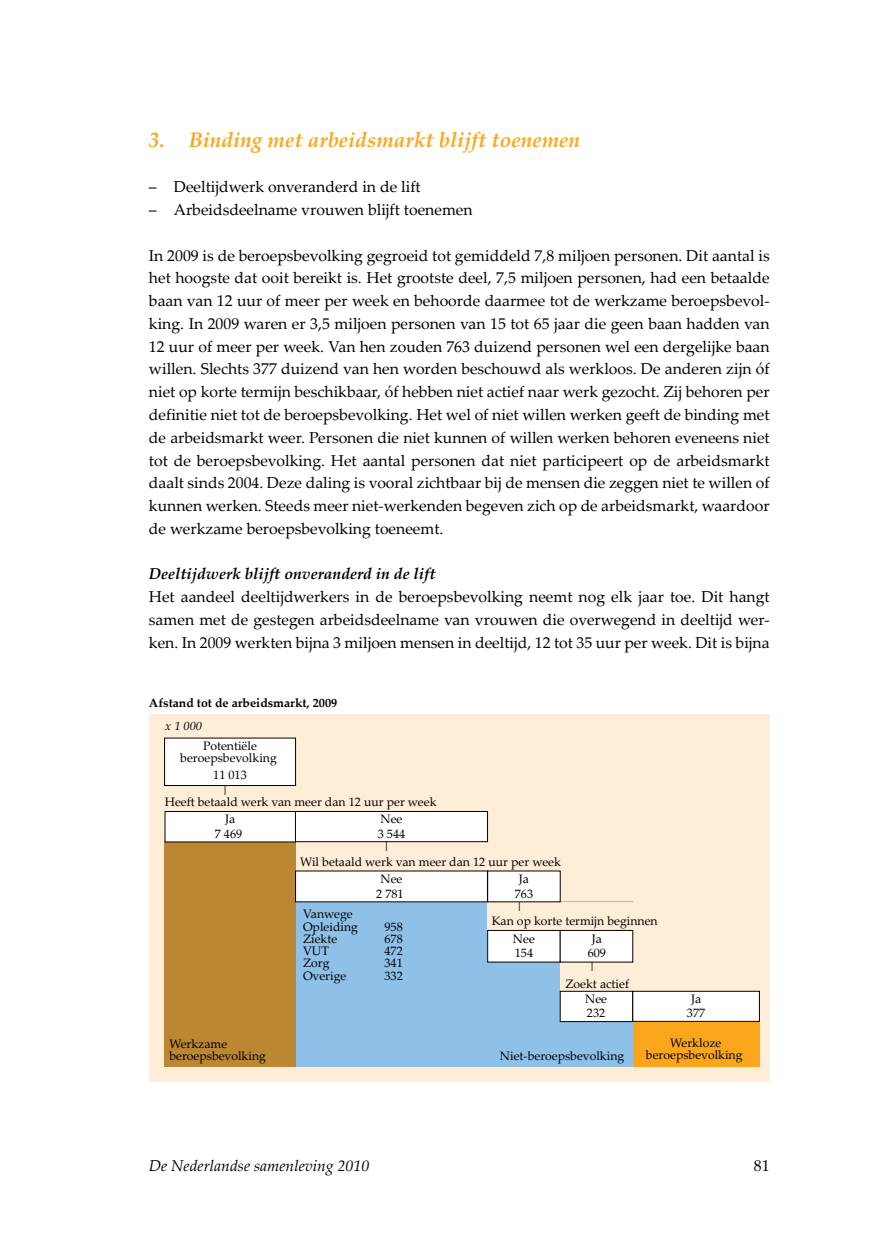
<style>
.page{position:relative;width:869px;height:1241px;background:#fff}
.page>*{position:absolute;margin:0;border:0;box-sizing:border-box;transform-origin:0 0}
.t1{font:italic 700 21px "Palatino Linotype";color:#faa61a}
.t2{font:15.75px/22.8px "Palatino Linotype";color:#000;text-align:justify}
.t3{font:italic 700 15.75px "Palatino Linotype";color:#000}
.t4{font:italic 15.75px "Palatino Linotype";color:#000}
.t5{font:12.25px/12.2px "Palatino Linotype";color:#000}
.t6{font:700 12.25px "Palatino Linotype";color:#000}
.t7{font:italic 12.25px "Palatino Linotype";color:#000}
</style>
<div class="page">
<div style="left:149px;top:714px;width:620px;height:367px;background:#ffeed7"></div>
<div style="left:295px;top:901px;width:337px;height:165px;background:#8fc0e8"></div>
<div style="left:487px;top:901px;width:178px;height:29px;background:#ffeed7"></div>
<div style="left:560px;top:962px;width:178px;height:29px;background:#ffeed7"></div>
<div style="left:487px;top:930px;width:73px;height:31px;background:#fff"></div>
<div style="left:487px;top:930px;width:73px;height:32px;border:1px solid #000"></div>
<div style="left:164px;top:841px;width:131px;height:225px;background:#bb8732"></div>
<div style="left:632px;top:1021px;width:127px;height:45px;background:#faa61a"></div>
<div style="left:164px;top:738px;width:131px;height:47px;background:#fff"></div>
<div style="left:165px;top:811px;width:130px;height:30px;background:#fff"></div>
<div style="left:165px;top:811px;width:130px;height:31px;border:1px solid #000"></div>
<div style="left:295px;top:811px;width:192px;height:30px;background:#fff"></div>
<div style="left:295px;top:811px;width:192px;height:30px;border:1px solid #000"></div>
<div style="left:487px;top:870px;width:73px;height:31px;background:#fff"></div>
<div style="left:560px;top:930px;width:72px;height:31px;background:#fff"></div>
<div style="left:559px;top:930px;width:73px;height:32px;border:1px solid #000"></div>
<div style="left:295px;top:870px;width:192px;height:31px;background:#fff"></div>
<div style="left:560px;top:991px;width:72px;height:30px;background:#fff"></div>
<div style="left:559px;top:990px;width:73px;height:31px;border:1px solid #000"></div>
<div style="left:632px;top:991px;width:127px;height:30px;background:#fff"></div>
<div style="left:632px;top:990px;width:127px;height:31px;border:1px solid #000"></div>
<h1 class="t1" style="left:149px;top:125px;width:432px">3. Binding met arbeidsmarkt blijft toenemen</h1>
<p class="t2" style="left:149px;top:175px;width:273px">– Deeltijdwerk onveranderd in de lift</p>
<p class="t2" style="left:149px;top:198px;width:325px">– Arbeidsdeelname vrouwen blijft toenemen</p>
<p class="t2" style="left:149px;top:243px;width:622px">In 2009 is de beroepsbevolking gegroeid tot gemiddeld 7,8 miljoen personen. Dit aantal is het hoogste dat ooit bereikt is. Het grootste deel, 7,5 miljoen personen, had een betaalde baan van 12 uur of meer per week en behoorde daarmee tot de werkzame beroepsbevol&shy;king. In 2009 waren er 3,5 miljoen personen van 15 tot 65 jaar die geen baan hadden van 12 uur of meer per week. Van hen zouden 763 duizend personen wel een dergelijke baan willen. Slechts 377 duizend van hen worden beschouwd als werkloos. De anderen zijn óf niet op korte termijn beschikbaar, óf hebben niet actief naar werk gezocht. Zij behoren per definitie niet tot de beroepsbevolking. Het wel of niet willen werken geeft de binding met de arbeidsmarkt weer. Personen die niet kunnen of willen werken behoren eveneens niet tot de beroepsbevolking. Het aantal personen dat niet participeert op de arbeidsmarkt daalt sinds 2004. Deze daling is vooral zichtbaar bij de mensen die zeggen niet te willen of kunnen werken. Steeds meer niet-werkenden begeven zich op de arbeidsmarkt, waardoor de werkzame beroepsbevolking toeneemt.</p>
<p class="t3" style="left:149px;top:562px;width:288px">Deeltijdwerk blijft onveranderd in de lift</p>
<p class="t2" style="left:149px;top:584px;width:622px">Het aandeel deeltijdwerkers in de beroepsbevolking neemt nog elk jaar toe. Dit hangt samen met de gestegen arbeidsdeelname van vrouwen die overwegend in deeltijd wer&shy;ken. In 2009 werkten bijna 3 miljoen mensen in deeltijd, 12 tot 35 uur per week. Dit is bijna</p>
<p class="t6" style="left:149px;top:694px;width:190px">Afstand tot de arbeidsmarkt, 2009</p>
<p class="t7" style="left:165px;top:717px;width:38px">x 1 000</p>
<p class="t5" style="left:180px;top:739px;width:98px;text-align:center">Potentiële beroepsbevolking</p>
<p class="t5" style="left:222px;top:766px;width:26px;line-height:15.6px;text-indent:-9px">11 013 |</p>
<p class="t5" style="left:165px;top:795px;width:273px">Heeft betaald werk van meer dan 12 uur per week</p>
<p class="t5" style="left:300px;top:838px;width:262px;line-height:15.2px;text-indent:83px">|<br>Wil betaald werk van meer dan 12 uur per week</p>
<p class="t5" style="left:225px;top:812px;width:12px">Ja</p>
<p class="t5" style="left:380px;top:812px;width:23px">Nee</p>
<p class="t5" style="left:214px;top:826px;width:29px">7 469</p>
<p class="t5" style="left:377px;top:826px;width:29px">3 544</p>
<p class="t5" style="left:380px;top:872px;width:23px">Nee</p>
<p class="t5" style="left:518px;top:872px;width:12px">Ja</p>
<p class="t5" style="left:376px;top:886px;width:29px">2 781</p>
<p class="t5" style="left:514px;top:886px;width:20px">763</p>
<p class="t5" style="left:512px;top:930px;width:23px;line-height:14.7px">Nee<br>154</p>
<p class="t5" style="left:491px;top:899px;width:167px;line-height:14.2px;text-indent:25px">|<br>Kan op korte termĳn beginnen</p>
<p class="t5" style="left:588px;top:960px;width:8px">|</p>
<p class="t5" style="left:303px;top:907px;width:56px">Vanwege<br>Opleiding</p>
<p class="t5" style="left:384px;top:919px;width:20px">958</p>
<p class="t5" style="left:303px;top:932px;width:36px">Ziekte</p>
<p class="t5" style="left:384px;top:932px;width:20px">678</p>
<p class="t5" style="left:303px;top:944px;width:27px">VUT</p>
<p class="t5" style="left:384px;top:944px;width:20px">472</p>
<p class="t5" style="left:303px;top:956px;width:28px">Zorg</p>
<p class="t5" style="left:384px;top:956px;width:20px">341</p>
<p class="t5" style="left:303px;top:968px;width:45px">Overige</p>
<p class="t5" style="left:384px;top:968px;width:20px">332</p>
<p class="t5" style="left:587px;top:930px;width:20px;line-height:14.7px;text-align:center">Ja<br>609</p>
<p class="t5" style="left:565px;top:976px;width:65px">Zoekt actief</p>
<p class="t5" style="left:585px;top:990px;width:23px;line-height:14.7px">Nee<br>232</p>
<p class="t5" style="left:686px;top:990px;width:20px;line-height:14.7px;text-align:center">Ja<br>377</p>
<p class="t5" style="left:169px;top:1036px;width:98px">Werkzame beroepsbevolking</p>
<p class="t5" style="left:499px;top:1049px;width:126px">Niet-beroepsbevolking</p>
<p class="t5" style="left:645px;top:1036px;width:98px;text-align:center">Werkloze beroepsbevolking</p>
<p class="t4" style="left:149px;top:1154px;width:222px">De Nederlandse samenleving 2010</p>
<p class="t2" style="left:753px;top:1153px;width:17px">81</p>
</div>
